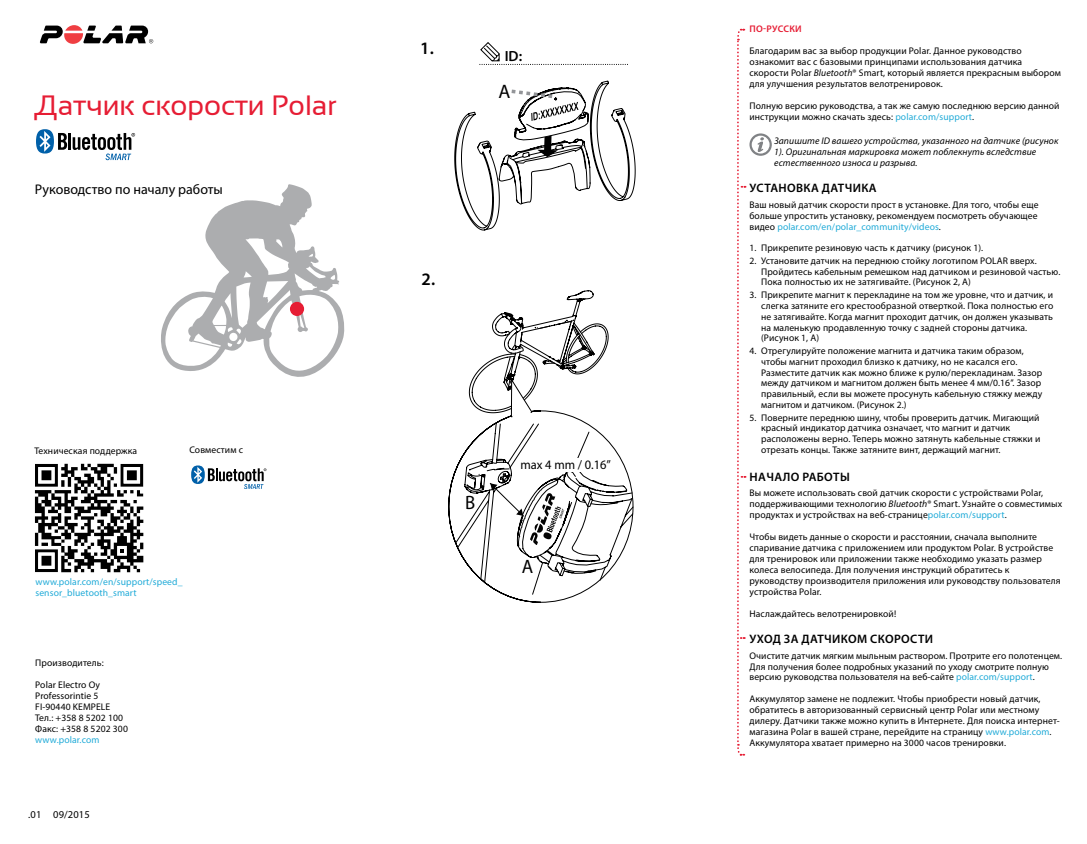
<style>
.page{position:relative;width:1087px;height:844px;background:#fff}
.page>*{position:absolute;margin:0;border:0;box-sizing:border-box;transform-origin:0 0}
.t1{font:28px "Sansation";color:#e61d34}
.t2{font:19.6px "Myriad Pro";color:#000}
.t3{font:19.43px "Myriad Pro";color:#000;scale:.96 1}
.t4{font:600 17.5px "Myriad Pro";color:#000}
.t5{font:600 14.7px "Myriad Pro";color:#000}
.t6{font:14px "Myriad Pro";color:#000}
.t7{font:12.95px "Myriad Pro";color:#000;scale:.96 1}
.t8{font:600 12.25px "Myriad Pro";letter-spacing:.03em;color:#000}
.t9{font:10.5px "Myriad Pro";letter-spacing:.01em;color:#000}
.t10{font:9.62px/10.8px "Myriad Pro";letter-spacing:.01em;color:#000}
.t11{font:italic 9.62px/10.8px "Myriad Pro";letter-spacing:.01em;color:#000}
.t12{font:9.62px/10.8px "Myriad Pro";letter-spacing:.01em;color:#21abd8}
.t13{font:600 9.62px "Myriad Pro";letter-spacing:.025em;color:#e61d34}
.s1{font-style:italic}
.s2{color:#21abd8}
</style>
<div class="page">
<svg style="left:34px;top:463px;width:110px;height:110px"></svg>
<svg style="left:448px;top:87px;width:186px;height:516px"></svg>
<hr style="left:68px;top:133px;width:3px;height:17px;background:#000">
<svg style="left:36px;top:129px;width:31px;height:24px"></svg>
<svg style="left:73px;top:133px;width:62px;height:27px"></svg>
<svg style="left:40px;top:25px;width:113px;height:19px"></svg>
<svg style="left:161px;top:184px;width:184px;height:193px"></svg>
<div style="left:290px;top:302px;width:14px;height:14px;background:#e61d34;border-radius:50%"></div>
<svg style="left:737px;top:28px;width:34px;height:727px"></svg>
<svg style="left:191px;top:465px;width:75px;height:24px"></svg>
<h1 class="t1" style="left:35px;top:89px;width:303px">Датчик скорости Polar</h1>
<h3 class="t6" style="left:35px;top:181px;width:189px">Руководство по началу работы</h3>
<p class="t10" style="left:35px;top:445px;width:104px">Техническая поддержка</p>
<p class="t10" style="left:189px;top:444px;width:55px">Совместим с</p>
<p class="t12" style="left:35px;top:576px;width:149px">www.polar.com/en/support/speed_ sensor_bluetooth_smart</p>
<p class="t10" style="left:35px;top:657px;width:70px">Производитель:</p>
<p class="t10" style="left:35px;top:678px;width:94px">Polar Electro Oy<br>Professorintie 5<br>FI-90440 KEMPELE<br>Тел.: +358 8 5202 100<br>Факс: +358 8 5202 300</p>
<p class="t12" style="left:35px;top:733px;width:66px">www.polar.com</p>
<p class="t9" style="left:28px;top:807px;width:63px">.01 09/2015</p>
<h3 class="t4" style="left:420px;top:37px;width:15px">1.</h3>
<h3 class="t5" style="left:504px;top:46px;width:19px">ID:</h3>
<h2 class="t2" style="left:498px;top:79px;width:13px">A</h2>
<h3 class="t4" style="left:421px;top:268px;width:15px">2.</h3>
<h3 class="t3" style="left:465px;top:490px;width:12px">B</h3>
<h3 class="t7" style="left:520px;top:457px;width:96px">max 4 mm / 0.16”</h3>
<h3 class="t3" style="left:522px;top:554px;width:13px">A</h3>
<p class="t13" style="left:749px;top:23px;width:54px">ПО-РУССКИ</p>
<p class="t10" style="left:749px;top:45px;width:313px">Благодарим вас за выбор продукции Polar. Данное руководство ознакомит вас с базовыми принципами использования датчика скорости Polar <span class="s1">Bluetooth</span>® Smart, который является прекрасным выбором для улучшения результатов велотренировок.</p>
<p class="t10" style="left:749px;top:100px;width:311px">Полную версию руководства, а так же самую последнюю версию данной инструкции можно скачать здесь: <span class="s2">polar.com/support</span>.</p>
<p class="t11" style="left:774px;top:135px;width:286px">Запишите ID вашего устройства, указанного на датчике (рисунок<br>1). Оригинальная маркировка может поблекнуть вследствие естественного износа и разрыва.</p>
<p class="t8" style="left:749px;top:180px;width:129px">Установка датчика</p>
<p class="t10" style="left:749px;top:199px;width:290px;text-align:justify">Ваш новый датчик скорости прост в установке. Для того, чтобы еще больше упростить установку, рекомендуем посмотреть обучающее видео <span class="s2">polar.com/en/polar_community/videos</span>.</p>
<p class="t10" style="left:749px;top:242px;width:235px">1. Прикрепите резиновую часть к датчику (рисунок 1).</p>
<p class="t10" style="left:761px;top:255px;width:301px;text-indent:-12px">2. Установите датчик на переднюю стойку логотипом POLAR вверх.<br>Пройдитесь кабельным ремешком над датчиком и резиновой частью.<br>Пока полностью их не затягивайте. (Рисунок 2, А)</p>
<p class="t10" style="left:761px;top:289px;width:294px;text-indent:-12px">3. Прикрепите магнит к перекладине на том же уровне, что и датчик, и слегка затяните его крестообразной отверткой. Пока полностью его не затягивайте. Когда магнит проходит датчик, он должен указывать на маленькую продавленную точку с задней стороны датчика. (Рисунок 1, А)</p>
<p class="t10" style="left:761px;top:345px;width:282px;text-indent:-12px">4. Отрегулируйте положение магнита и датчика таким образом, чтобы магнит проходил близко к датчику, но не касался его.<br>Разместите датчик как можно ближе к рулю/перекладинам. Зазор между датчиком и магнитом должен быть менее 4 мм/0.16’’. Зазор правильный, если вы можете просунуть кабельную стяжку между магнитом и датчиком. (Рисунок 2.)</p>
<p class="t10" style="left:761px;top:411px;width:281px;text-indent:-12px">5. Поверните переднюю шину, чтобы проверить датчик. Мигающий красный индикатор датчика означает, что магнит и датчик расположены верно. Теперь можно затянуть кабельные стяжки и отрезать концы. Также затяните винт, держащий магнит.</p>
<p class="t8" style="left:749px;top:468px;width:102px">Начало работы</p>
<p class="t10" style="left:749px;top:487px;width:314px">Вы можете использовать свой датчик скорости с устройствами Polar, поддерживающими технологию <span class="s1">Bluetooth</span>® Smart. Узнайте о совместимых продуктах и устройствах на веб-странице<span class="s2">polar.com/support</span>.</p>
<p class="t10" style="left:749px;top:531px;width:313px">Чтобы видеть данные о скорости и расстоянии, сначала выполните спаривание датчика с приложением или продуктом Polar. В устройстве для тренировок или приложении также необходимо указать размер колеса велосипеда. Для получения инструкций обратитесь к руководству производителя приложения или руководству пользователя устройства Polar.</p>
<p class="t10" style="left:749px;top:608px;width:148px">Наслаждайтесь велотренировкой!</p>
<p class="t8" style="left:749px;top:630px;width:92px">Уход за датчико</p>
<p class="t8" style="left:857px;top:630px;width:22px">м скорос</p>
<p class="t8" style="left:918px;top:630px;width:15px">ти</p>
<p class="t10" style="left:749px;top:649px;width:314px">Очистите датчик мягким мыльным раствором. Протрите его полотенцем.<br>Для получения более подробных указаний по уходу смотрите полную версию руководства пользователя на веб-сайте <span class="s2">polar.com/support</span>.</p>
<p class="t10" style="left:749px;top:693px;width:312px">Аккумулятор замене не подлежит. Чтобы приобрести новый датчик, обратитесь в авторизованный сервисный центр Polar или местному дилеру. Датчики также можно купить в Интернете. Для поиска интернет&shy;магазина Рolar в вашей стране, перейдите на страницу <span class="s2">www.polar.com</span>.<br>Аккумулятора хватает примерно на 3000 часов тренировки.</p>
</div>
